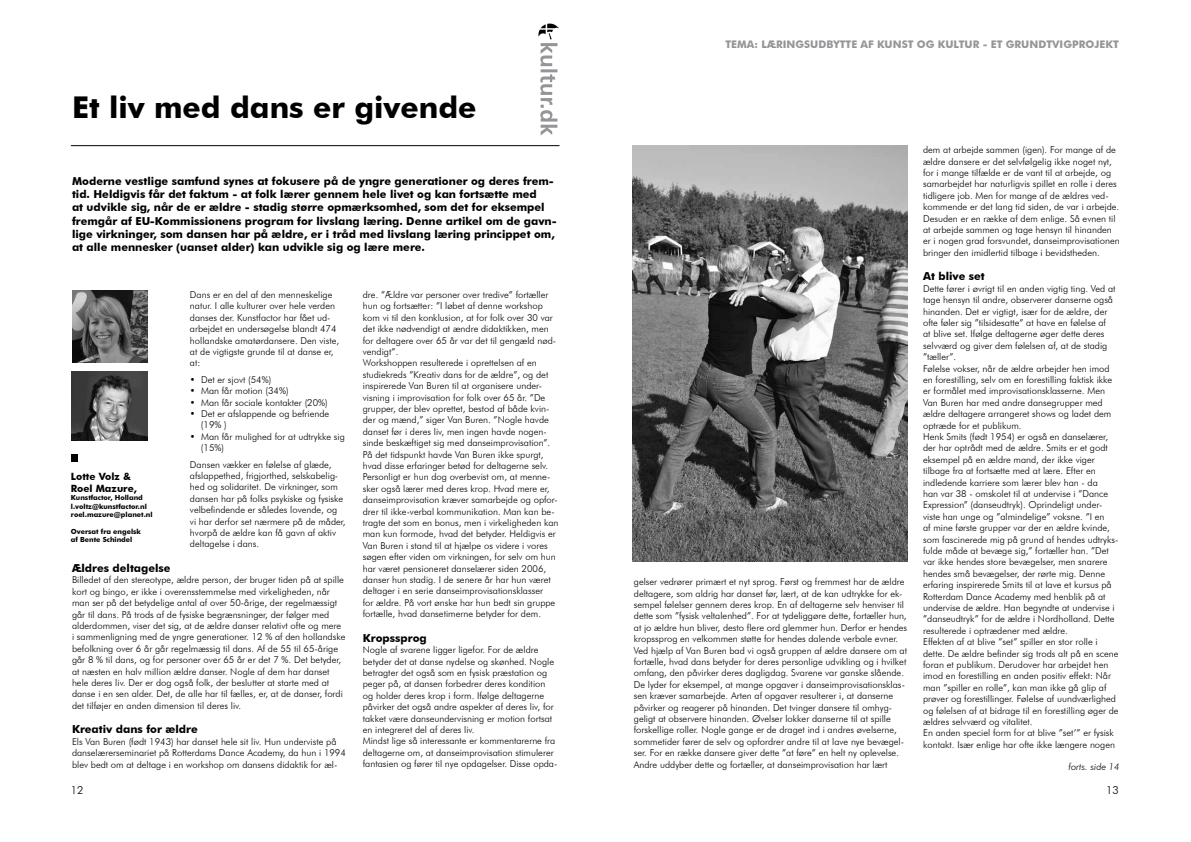
<style>
.page{position:relative;width:1191px;height:842px;background:#fff}
.page>*{position:absolute;margin:0;border:0;box-sizing:border-box;transform-origin:0 0}
.t1{font:700 30px "Futura BT";color:#000}
.t2{font:700 11px/13.2px "Futura BT";color:#000}
.t3{font:300 11px "Futura BT";color:#000}
.t4{font:700 10.5px "Futura BT";color:#939598}
.t5{font:700 10px/12px "Futura BT";color:#000}
.t6{font:300 9.5px/11.4px "Futura BT";color:#000}
.t7{font:italic 300 9.5px "Futura BT";color:#000}
.t8{font:700 7px/8.4px "Futura BT";color:#000}
</style>
<div class="page">
<hr style="left:71px;top:145px;width:488px;height:1px;background:#000">
<img style="left:539px;top:24px;width:20px;height:16px">
<svg style="left:540px;top:43px;width:17px;height:92px"></svg>
<img style="left:632px;top:145px;width:275px;height:416px">
<div style="left:71px;top:454px;width:7px;height:7px;background:#000"></div>
<img style="left:72px;top:291px;width:75px;height:71px">
<img style="left:72px;top:372px;width:75px;height:68px">
<h1 class="t1" style="left:72px;top:89px;width:406px">Et liv med dans er givende</h1>
<p class="t2" style="left:72px;top:174px;width:486px">Moderne vestlige samfund synes at fokusere på de yngre generationer og deres frem&shy;tid. Heldigvis får det faktum - at folk lærer gennem hele livet og kan fortsætte med<br>at udvikle sig, når de er ældre - stadig større opmærksomhed, som det for eksempel fremgår af EU-Kommissionens program for livslang læring. Denne artikel om de gavn&shy;lige virkninger, som dansen har på ældre, er i tråd med livslang læring princippet om, at alle mennesker (uanset alder) kan udvikle sig og lære mere.</p>
<p class="t6" style="left:190px;top:289px;width:151px">Dans er en del af den menneskelige natur. I alle kulturer over hele verden danses der. Kunstfactor har fået ud&shy;arbejdet en undersøgelse blandt 474 hollandske amatørdansere. Den viste, at de vigtigste grunde til at danse er, at:</p>
<p class="t6" style="left:190px;top:374px;width:83px">• Det er sjovt (54%)</p>
<p class="t6" style="left:190px;top:385px;width:100px">• Man får motion (34%)</p>
<p class="t6" style="left:190px;top:396px;width:139px">• Man får sociale kontakter (20%)</p>
<p class="t6" style="left:201px;top:408px;width:130px;text-indent:-11px">• Det er afslappende og befriende (19% )</p>
<p class="t6" style="left:201px;top:431px;width:145px;text-indent:-11px">• Man får mulighed for at udtrykke sig (15%)</p>
<p class="t6" style="left:190px;top:458px;width:157px">Dansen vækker en følelse af glæde, afslappethed, frigjorthed, selskabelig&shy;hed og solidaritet. De virkninger, som dansen har på folks psykiske og fysiske velbefindende er således lovende, og vi har derfor set nærmere på de måder, hvorpå de ældre kan få gavn af aktiv deltagelse i dans.</p>
<p class="t2" style="left:72px;top:561px;width:100px">Ældres deltagelse</p>
<p class="t6" style="left:72px;top:574px;width:275px">Billedet af den stereotype, ældre person, der bruger tiden på at spille kort og bingo, er ikke i overensstemmelse med virkeligheden, når man ser på det betydelige antal af over 50-årige, der regelmæssigt går til dans. På trods af de fysiske begrænsninger, der følger med alderdommen, viser det sig, at de ældre danser relativt ofte og mere i sammenligning med de yngre generationer. 12 % af den hollandske befolkning over 6 år går regelmæssig til dans. Af de 55 til 65-årige går 8 % til dans, og for personer over 65 år er det 7 %. Det betyder, at næsten en halv million ældre danser. Nogle af dem har danset hele deres liv. Der er dog også folk, der beslutter at starte med at danse i en sen alder. Det, de alle har til fælles, er, at de danser, fordi det tilføjer en anden dimension til deres liv.</p>
<p class="t2" style="left:72px;top:723px;width:127px">Kreativ dans for ældre</p>
<p class="t6" style="left:72px;top:736px;width:275px">Els Van Buren (født 1943) har danset hele sit liv. Hun underviste på danselærerseminariet på Rotterdams Dance Academy, da hun i 1994 blev bedt om at deltage i en workshop om dansens didaktik for æl-</p>
<p class="t6" style="left:363px;top:289px;width:197px">dre. ”Ældre var personer over tredive” fortæller hun og fortsætter: ”I løbet af denne workshop kom vi til den konklusion, at for folk over 30 var det ikke nødvendigt at ændre didaktikken, men for deltagere over 65 år var det til gengæld nød&shy;vendigt”.<br>Workshoppen resulterede i oprettelsen af en studiekreds ”Kreativ dans for de ældre”, og det inspirerede Van Buren til at organisere under&shy;visning i improvisation for folk over 65 år. ”De grupper, der blev oprettet, bestod af både kvin&shy;der og mænd,” siger Van Buren. ”Nogle havde danset før i deres liv, men ingen havde nogen&shy;sinde beskæftiget sig med danseimprovisation”.<br>På det tidspunkt havde Van Buren ikke spurgt, hvad disse erfaringer betød for deltagerne selv.<br>Personligt er hun dog overbevist om, at menne&shy;sker også lærer med deres krop. Hvad mere er, danseimprovisation kræver samarbejde og opfor&shy;drer til ikke-verbal kommunikation. Man kan be&shy;tragte det som en bonus, men i virkeligheden kan man kun formode, hvad det betyder. Heldigvis er Van Buren i stand til at hjælpe os videre i vores søgen efter viden om virkningen, for selv om hun har været pensioneret danselærer siden 2006, danser hun stadig. I de senere år har hun været deltager i en serie danseimprovisationsklasser<br>for ældre. På vort ønske har hun bedt sin gruppe fortælle, hvad dansetimerne betyder for dem.</p>
<p class="t2" style="left:363px;top:631px;width:65px">Kropssprog</p>
<p class="t6" style="left:363px;top:644px;width:196px">Nogle af svarene ligger ligefor. For de ældre betyder det at danse nydelse og skønhed. Nogle betragter det også som en fysisk præstation og peger på, at dansen forbedrer deres kondition og holder deres krop i form. Ifølge deltagerne påvirker det også andre aspekter af deres liv, for takket være danseundervisning er motion fortsat en integreret del af deres liv.<br>Mindst lige så interessante er kommentarerne fra deltagerne om, at danseimprovisation stimulerer fantasien og fører til nye opdagelser. Disse opda-</p>
<p class="t5" style="left:71px;top:470px;width:68px">Lotte Volz &amp;<br>Roel Mazure,</p>
<p class="t8" style="left:71px;top:493px;width:83px">Kunstfactor, Holland l.voltz@kunstfactor.nl roel.mazure@planet.nl</p>
<p class="t8" style="left:71px;top:527px;width:72px">Oversat fra engelsk af Bente Schindel</p>
<p class="t4" style="left:725px;top:38px;width:395px">TEMA: LÆRINGSUDBYTTE AF KUNST OG KULTUR - ET GRUNDTVIGPROJEKT</p>
<p class="t6" style="left:634px;top:576px;width:275px">gelser vedrører primært et nyt sprog. Først og fremmest har de ældre deltagere, som aldrig har danset før, lært, at de kan udtrykke for ek&shy;sempel følelser gennem deres krop. En af deltagerne selv henviser til dette som ”fysisk veltalenhed”. For at tydeliggøre dette, fortæller hun, at jo ældre hun bliver, desto flere ord glemmer hun. Derfor er hendes kropssprog en velkommen støtte for hendes dalende verbale evner.<br>Ved hjælp af Van Buren bad vi også gruppen af ældre dansere om at fortælle, hvad dans betyder for deres personlige udvikling og i hvilket omfang, den påvirker deres dagligdag. Svarene var ganske slående.<br>De lyder for eksempel, at mange opgaver i danseimprovisationsklas&shy;sen kræver samarbejde. Arten af opgaver resulterer i, at danserne påvirker og reagerer på hinanden. Det tvinger dansere til omhyg&shy;geligt at observere hinanden. Øvelser lokker danserne til at spille forskellige roller. Nogle gange er de draget ind i andres øvelserne, sommetider fører de selv og opfordrer andre til at lave nye bevægel&shy;ser. For en række dansere giver dette ”at føre” en helt ny oplevelse.<br>Andre uddyber dette og fortæller, at danseimprovisation har lært</p>
<p class="t6" style="left:923px;top:144px;width:198px">dem at arbejde sammen (igen). For mange af de ældre dansere er det selvfølgelig ikke noget nyt, for i mange tilfælde er de vant til at arbejde, og samarbejdet har naturligvis spillet en rolle i deres tidligere job. Men for mange af de ældres ved&shy;kommende er det lang tid siden, de var i arbejde.<br>Desuden er en række af dem enlige. Så evnen til at arbejde sammen og tage hensyn til hinanden er i nogen grad forsvundet, danseimprovisationen bringer den imidlertid tilbage i bevidstheden.</p>
<p class="t2" style="left:923px;top:270px;width:63px">At blive set</p>
<p class="t6" style="left:923px;top:283px;width:197px">Dette fører i øvrigt til en anden vigtig ting. Ved at tage hensyn til andre, observerer danserne også hinanden. Det er vigtigt, især for de ældre, der ofte føler sig ”tilsidesatte” at have en følelse af<br>at blive set. Ifølge deltagerne øger dette deres selvværd og giver dem følelsen af, at de stadig ”tæller”.<br>Følelse vokser, når de ældre arbejder hen imod en forestilling, selv om en forestilling faktisk ikke er formålet med improvisationsklasserne. Men Van Buren har med andre dansegrupper med ældre deltagere arrangeret shows og ladet dem optræde for et publikum.<br>Henk Smits (født 1954) er også en danselærer, der har optrådt med de ældre. Smits er et godt eksempel på en ældre mand, der ikke viger tilbage fra at fortsætte med at lære. Efter en indledende karriere som lærer blev han - da<br>han var 38 - omskolet til at undervise i ”Dance Expression” (danseudtryk). Oprindeligt under&shy;viste han unge og ”almindelige” voksne. ”I en<br>af mine første grupper var der en ældre kvinde, som fascinerede mig på grund af hendes udtryks&shy;fulde måde at bevæge sig,” fortæller han. ”Det var ikke hendes store bevægelser, men snarere hendes små bevægelser, der rørte mig. Denne erfaring inspirerede Smits til at lave et kursus på Rotterdam Dance Academy med henblik på at undervise de ældre. Han begyndte at undervise i ”danseudtryk” for de ældre i Nordholland. Dette resulterede i optrædener med ældre.<br>Effekten af at blive ”set” spiller en stor rolle i dette. De ældre befinder sig trods alt på en scene foran et publikum. Derudover har arbejdet hen imod en forestilling en anden positiv effekt: Når man ”spiller en rolle”, kan man ikke gå glip af prøver og forestillinger. Følelse af uundværlighed og følelsen af at bidrage til en forestilling øger de ældres selvværd og vitalitet.<br>En anden speciel form for at blive ”set’” er fysisk kontakt. Især enlige har ofte ikke længere nogen</p>
<p class="t7" style="left:1068px;top:760px;width:53px">forts. side 14</p>
<p class="t3" style="left:71px;top:783px;width:14px">12</p>
<p class="t3" style="left:1106px;top:783px;width:14px">13</p>
</div>
